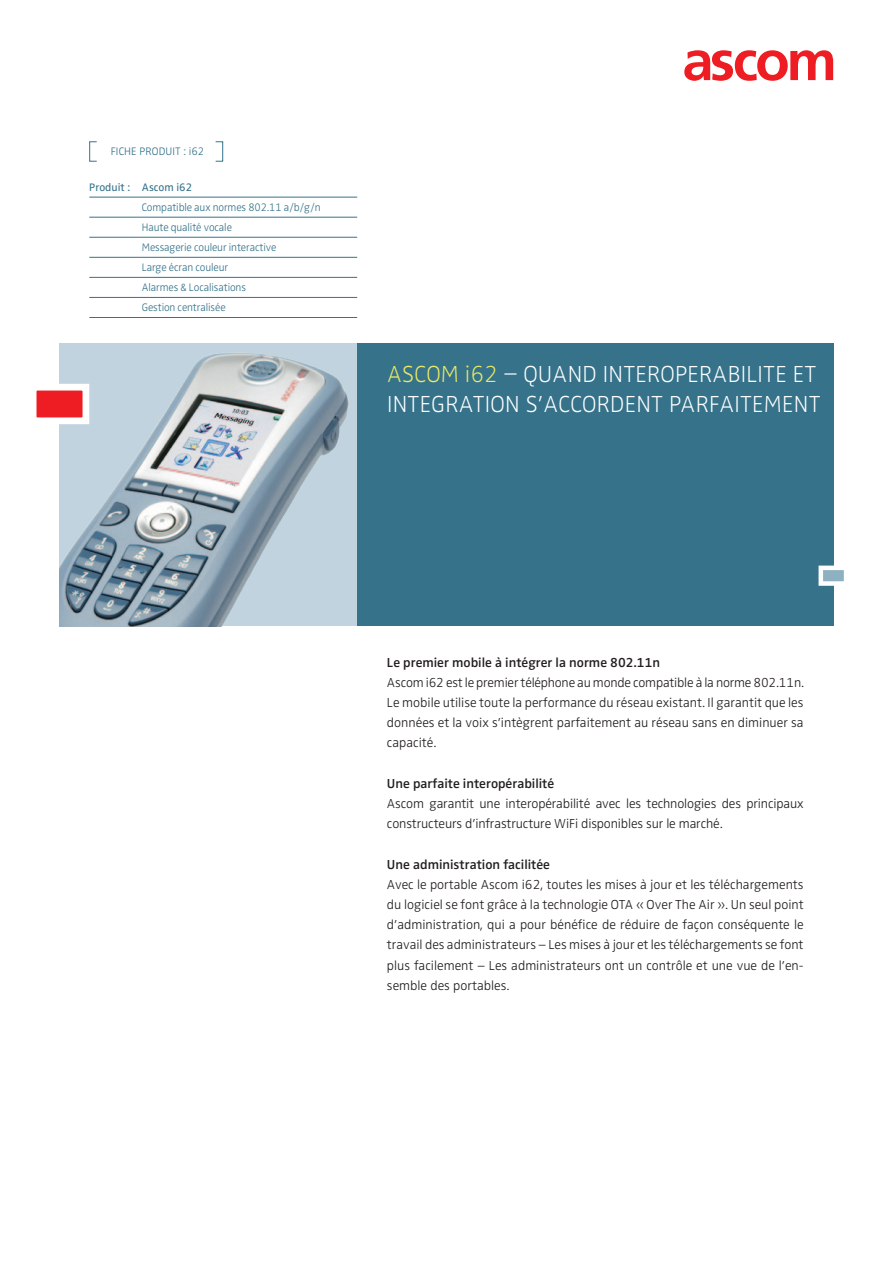
<style>
.page{position:relative;width:893px;height:1263px;background:#fff}
.page>*{position:absolute;margin:0;border:0;box-sizing:border-box;transform-origin:0 0}
.t1{font:200 24px/30px "Ascom Zwo";letter-spacing:.01em;color:#fff}
.t2{font:300 13.5px/20.2px "Ascom Zwo";letter-spacing:-.01em;color:#231f20;text-align:justify}
.t3{font:600 13.5px "Ascom Zwo";color:#231f20}
.t4{font:300 11.25px/20.1px "Ascom Zwo";letter-spacing:-.01em;color:#36738a}
.t5{font:300 11.25px "Ascom Zwo";letter-spacing:.01em;color:#36738a}
.t6{font:11.25px "Ascom Zwo";color:#36738a}
.s1{color:#eae964}
</style>
<div class="page">
<svg style="left:684px;top:50px;width:149px;height:31px"></svg>
<img style="left:60px;top:343px;width:297px;height:283px">
<div style="left:357px;top:343px;width:476px;height:283px;background:#36738a"></div>
<hr style="left:89px;top:197px;width:268px;height:1px;background:#36738a">
<hr style="left:89px;top:217px;width:268px;height:1px;background:#36738a">
<hr style="left:89px;top:237px;width:268px;height:1px;background:#36738a">
<hr style="left:89px;top:257px;width:268px;height:1px;background:#36738a">
<hr style="left:89px;top:277px;width:268px;height:1px;background:#36738a">
<hr style="left:89px;top:297px;width:268px;height:1px;background:#36738a">
<hr style="left:89px;top:317px;width:268px;height:1px;background:#36738a">
<div style="left:89px;top:141px;width:8px;height:21px;border:1px solid #36738a"></div>
<div style="left:215px;top:141px;width:8px;height:21px;border:1px solid #36738a"></div>
<div style="left:30px;top:384px;width:59px;height:40px;background:#ee1d23;border:7px solid #fff"></div>
<div style="left:818px;top:566px;width:30px;height:20px;background:#8eb1c2;border:4px solid #fff"></div>
<p class="t5" style="left:111px;top:145px;width:95px">FICHE PRODUIT : i62</p>
<p class="t6" style="left:89px;top:180px;width:104px">Produit : Ascom i62</p>
<p class="t4" style="left:142px;top:197px;width:180px">Compatible aux normes 802.11 a/b/g/n<br>Haute qualité vocale<br>Messagerie couleur interactive<br>Large écran couleur<br>Alarmes &amp; Localisations<br>Gestion centralisée</p>
<h1 class="t1" style="left:387px;top:359px;width:435px"><span class="s1">ASCOM i62</span> – QUAND INTEROPERABILITE ET<br>INTEGRATION S’ACCORDENT PARFAITEMENT</h1>
<p class="t3" style="left:387px;top:654px;width:275px">Le premier mobile à intégrer la norme 802.11n</p>
<p class="t2" style="left:387px;top:672px;width:419px">Ascom i62 est le premier téléphone au monde compatible à la norme 802.11n.<br>Le mobile utilise toute la performance du réseau existant. Il garantit que les données et la voix s’intègrent parfaitement au réseau sans en diminuer sa capacité.</p>
<p class="t3" style="left:387px;top:775px;width:169px">Une parfaite interopérabilité</p>
<p class="t2" style="left:387px;top:793px;width:418px">Ascom garantit une interopérabilité avec les technologies des principaux constructeurs d’infrastructure WiFi disponibles sur le marché.</p>
<p class="t3" style="left:387px;top:856px;width:165px">Une administration facilitée</p>
<p class="t2" style="left:387px;top:874px;width:418px">Avec le portable Ascom i62, toutes les mises à jour et les téléchargements du logiciel se font grâce à la technologie OTA « Over The Air ». Un seul point d’administration, qui a pour bénéfice de réduire de façon conséquente le travail des administrateurs – Les mises à jour et les téléchargements se font plus facilement – Les administrateurs ont un contrôle et une vue de l’en&shy;semble des portables.</p>
</div>
